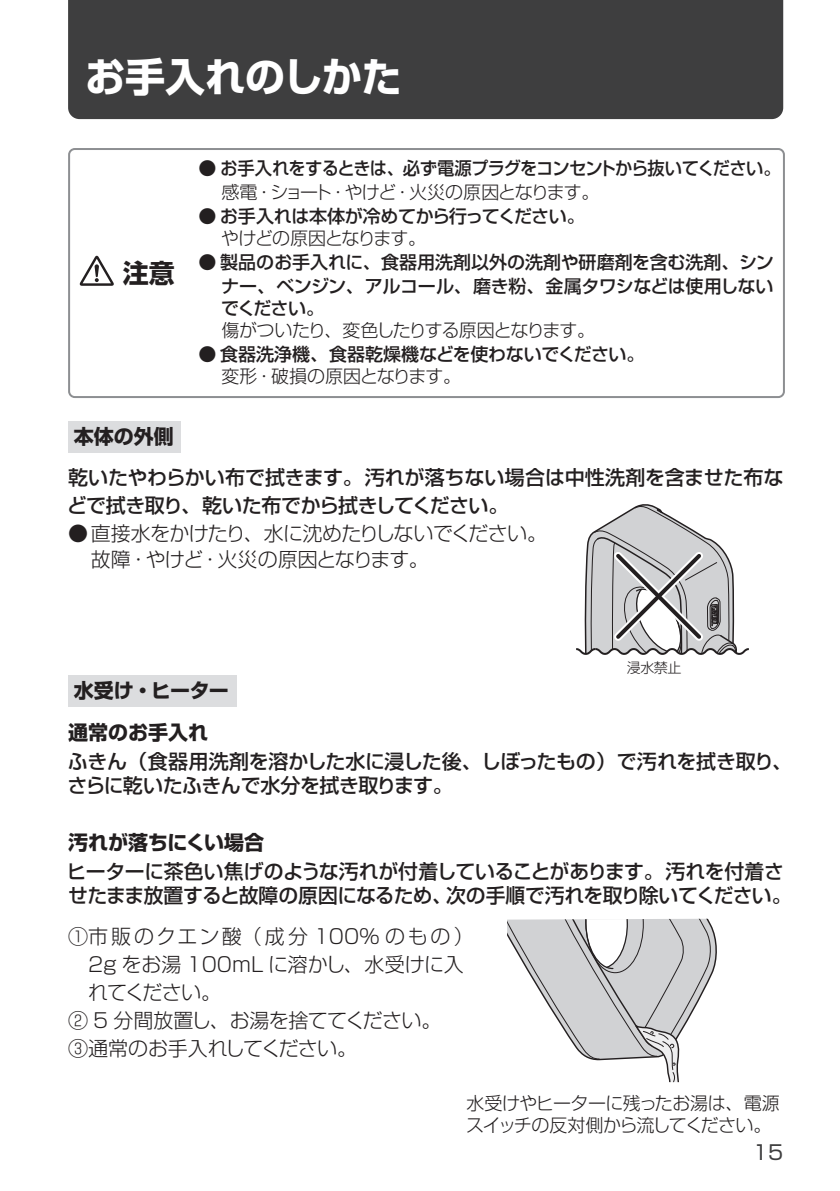
<style>
.page{position:relative;width:840px;height:1191px;background:#fff}
.page>*{position:absolute;margin:0;border:0;box-sizing:border-box;transform-origin:0 0}
.t1{font:700 40px "Shin Go Pro";color:#fff}
.t2{font:700 26px "Shin Go Pro";color:#231f20}
.t3{font:500 20px/24px "Shin Go Pro";letter-spacing:-.02em;color:#231f20}
.t4{font:300 20px/26px "Shin Go Pro";letter-spacing:-.02em;color:#231f20}
.t5{font:700 20px "Shin Go Pro";color:#231f20}
.t6{font:300 20px "Shin Go Pro";color:#231f20}
.t7{font:300 20px "Shin Go Pro";letter-spacing:.105em;color:#231f20}
.t8{font:20px "Shin Go Pro";color:#3e3e3f}
.t9{font:500 18px/24px "Shin Go Pro";letter-spacing:-.025em;color:#231f20;text-align:right}
.t10{font:300 18px/22px "Shin Go Pro";letter-spacing:-.05em;color:#231f20}
.t11{font:500 18px "Shin Go Pro";letter-spacing:-.045em;color:#231f20}
.t12{font:300 18px "Shin Go Pro";letter-spacing:-.025em;color:#231f20}
.t13{font:300 14px "Shin Go Pro";color:#231f20}
</style>
<div class="page">
<svg style="left:576px;top:504px;width:173px;height:151px"></svg>
<div style="left:68px;top:0;width:714px;height:119px;background:#3e3e3f"></div>
<div style="left:68px;top:148px;width:716px;height:250px;border:2px solid #8d8f92;border-radius:6px"></div>
<svg style="left:79px;top:255px;width:35px;height:31px"></svg>
<div style="left:68px;top:421px;width:112px;height:31px;background:#dcdddf"></div>
<div style="left:68px;top:675px;width:169px;height:31px;background:#dcdddf"></div>
<svg style="left:507px;top:918px;width:210px;height:164px"></svg>
<h1 class="t1" style="left:85px;top:45px;width:317px">お手入れのしかた</h1>
<h2 class="t2" style="left:123px;top:252px;width:54px">注意</h2>
<p class="t5" style="left:74px;top:421px;width:102px">本体の外側</p>
<p class="t11" style="left:198px;top:153px;width:583px">● お手入れをするときは、必ず電源プラグをコンセントから抜いてください。</p>
<p class="t10" style="left:221px;top:179px;width:379px">感電・ショート・やけど・火災の原因となります。</p>
<p class="t9" style="left:198px;top:202px;width:387px">● お手入れは本体が冷めてから行ってください。</p>
<p class="t10" style="left:221px;top:225px;width:207px">やけどの原因となります。</p>
<p class="t9" style="left:198px;top:248px;width:576px">● 製品のお手入れに、食器用洗剤以外の洗剤や研磨剤を含む洗剤、シンナー、ベンジン、アルコール、磨き粉、金属タワシなどは使用しない</p>
<p class="t9" style="left:221px;top:294px;width:104px">でください。</p>
<p class="t10" style="left:221px;top:317px;width:375px">傷がついたり、変色したりする原因となります。</p>
<p class="t9" style="left:198px;top:340px;width:447px">● 食器洗浄機、食器乾燥機などを使わないでください。</p>
<p class="t12" style="left:221px;top:361px;width:241px">変形・破損の原因となります。</p>
<p class="t3" style="left:67px;top:461px;width:717px;line-height:28px">乾いたやわらかい布で拭きます。汚れが落ちない場合は中性洗剤を含ませた布などで拭き取り、乾いた布でから拭きしてください。</p>
<p class="t4" style="left:91px;top:518px;width:457px;text-indent:-23px">● 直接水をかけたり、水に沈めたりしないでください。故障・やけど・火災の原因となります。</p>
<p class="t5" style="left:74px;top:675px;width:157px">水受け・ヒーター</p>
<p class="t13" style="left:626px;top:656px;width:56px">浸水禁止</p>
<p class="t5" style="left:68px;top:716px;width:141px">通常のお手入れ</p>
<p class="t3" style="left:68px;top:747px;width:725px">ふきん（食器用洗剤を溶かした水に浸した後、しぼったもの）で汚れを拭き取り、さらに乾いたふきんで水分を拭き取ります。</p>
<p class="t5" style="left:68px;top:826px;width:197px">汚れが落ちにくい場合</p>
<p class="t3" style="left:67px;top:857px;width:725px">ヒーターに茶色い焦げのような汚れが付着していることがあります。汚れを付着させたまま放置すると故障の原因になるため、次の手順で汚れを取り除いてください。</p>
<p class="t7" style="left:68px;top:919px;width:407px">①市販のクエン酸（成分 100% のもの）</p>
<p class="t6" style="left:88px;top:947px;width:377px">2g をお湯 100mL に溶かし、水受けに入</p>
<p class="t4" style="left:88px;top:976px;width:135px">れてください。</p>
<p class="t4" style="left:68px;top:1004px;width:374px">② 5 分間放置し、お湯を捨ててください。</p>
<p class="t4" style="left:68px;top:1032px;width:290px">③通常のお手入れしてください。</p>
<p class="t10" style="left:465px;top:1090px;width:315px">水受けやヒーターに残ったお湯は、電源スイッチの反対側から流してください。</p>
<p class="t8" style="left:752px;top:1136px;width:32px">15</p>
</div>
